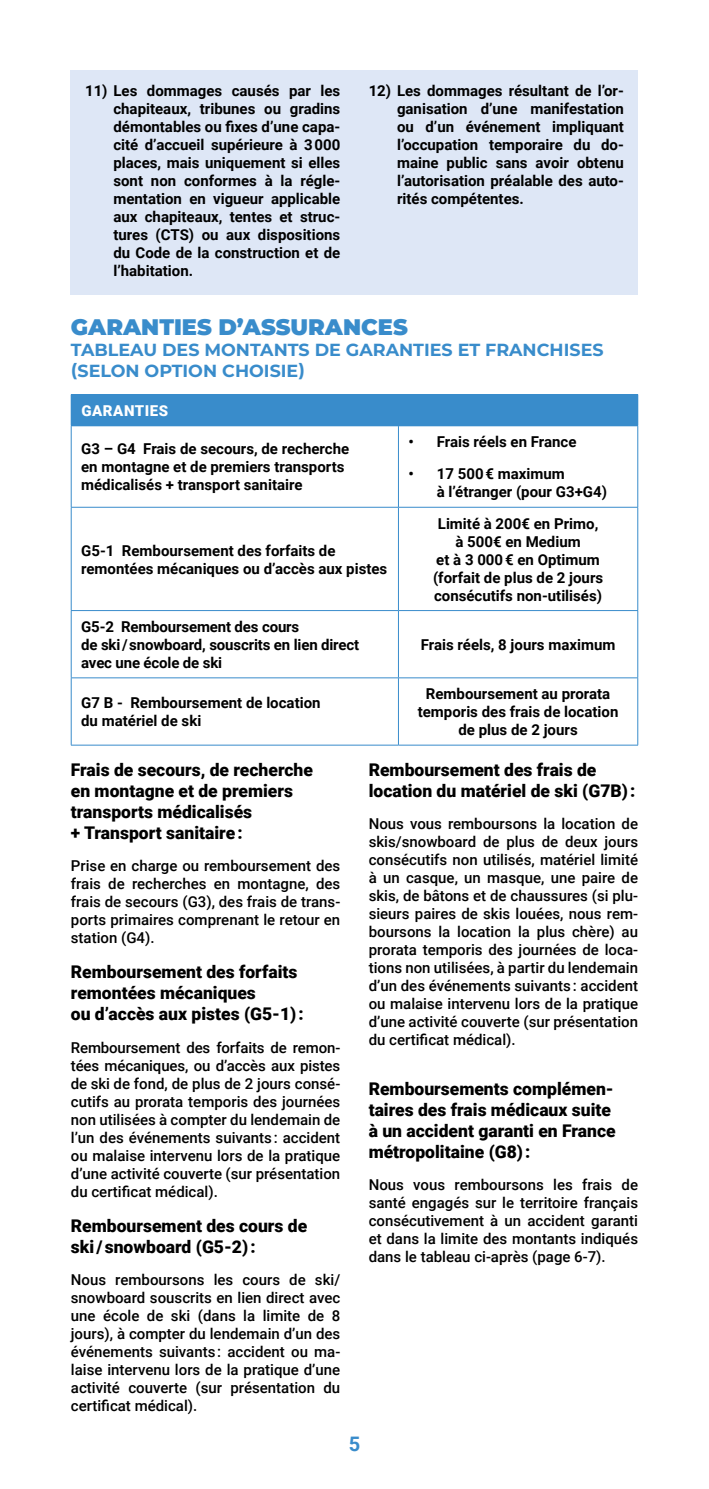
<style>
.page{position:relative;width:709px;height:1489px;background:#fff}
.page>*{position:absolute;margin:0;border:0;box-sizing:border-box;transform-origin:0 0}
.t1{font:900 22.5px "Montserrat";color:#398ccb}
.t2{font:700 20px "Roboto";color:#398ccb}
.t3{font:900 17.5px/21px "Roboto";color:#000}
.t4{font:700 17.5px/21px "Montserrat";color:#398ccb}
.t5{font:500 15px/18px "Roboto";color:#000;text-align:justify}
.t6{font:700 15px/18px "Roboto";color:#000}
.t7{font:900 15px "Roboto";letter-spacing:.035em;color:#fff}
</style>
<div class="page">
<div style="left:71px;top:71px;width:567px;height:224px;background:#dee7f6"></div>
<div style="left:71px;top:394px;width:566px;height:32px;background:#398ccb"></div>
<hr style="left:398px;top:394px;width:240px;height:1px;background:#398ccb">
<hr style="left:637px;top:395px;width:1px;height:30px;background:#398ccb">
<hr style="left:71px;top:426px;width:1px;height:81px;background:#398ccb">
<hr style="left:398px;top:425px;width:240px;height:1px;background:#398ccb">
<hr style="left:398px;top:426px;width:1px;height:81px;background:#398ccb">
<hr style="left:637px;top:426px;width:1px;height:81px;background:#398ccb">
<hr style="left:71px;top:507px;width:327px;height:1px;background:#398ccb">
<hr style="left:71px;top:507px;width:1px;height:103px;background:#398ccb">
<hr style="left:398px;top:507px;width:240px;height:1px;background:#398ccb">
<hr style="left:398px;top:507px;width:1px;height:103px;background:#398ccb">
<hr style="left:637px;top:507px;width:1px;height:103px;background:#398ccb">
<hr style="left:71px;top:610px;width:327px;height:1px;background:#398ccb">
<hr style="left:71px;top:611px;width:1px;height:66px;background:#398ccb">
<hr style="left:398px;top:610px;width:240px;height:1px;background:#398ccb">
<hr style="left:398px;top:611px;width:1px;height:66px;background:#398ccb">
<hr style="left:637px;top:611px;width:1px;height:66px;background:#398ccb">
<hr style="left:71px;top:677px;width:327px;height:1px;background:#398ccb">
<hr style="left:71px;top:678px;width:1px;height:66px;background:#398ccb">
<hr style="left:398px;top:677px;width:240px;height:1px;background:#398ccb">
<hr style="left:398px;top:678px;width:1px;height:66px;background:#398ccb">
<hr style="left:637px;top:678px;width:1px;height:66px;background:#398ccb">
<hr style="left:71px;top:744px;width:327px;height:1px;background:#398ccb">
<hr style="left:398px;top:744px;width:240px;height:1px;background:#398ccb">
<p class="t6" style="left:113px;top:81px;width:228px;text-align:justify;text-indent:-28px">11) Les dommages causés par les chapiteaux, tribunes ou gradins démontables ou fixes d’une capa&shy;cité d’accueil supérieure à 3 000 places, mais uniquement si elles sont non conformes à la régle&shy;mentation en vigueur applicable aux chapiteaux, tentes et struc&shy;tures (CTS) ou aux dispositions du Code de la construction et de l’habitation.</p>
<p class="t6" style="left:397px;top:81px;width:228px;text-align:justify;text-indent:-28px">12) Les dommages résultant de l’or&shy;ganisation d’une manifestation ou d’un événement impliquant l’occupation temporaire du do&shy;maine public sans avoir obtenu l’autorisation préalable des auto&shy;rités compétentes.</p>
<h1 class="t1" style="left:71px;top:310px;width:338px">GARANTIES D’ASSURANCES</h1>
<p class="t4" style="left:71px;top:339px;width:534px">TABLEAU DES MONTANTS DE GARANTIES ET FRANCHISES (SELON OPTION CHOISIE)</p>
<p class="t7" style="left:81px;top:400px;width:88px">GARANTIES</p>
<p class="t6" style="left:81px;top:439px;width:269px">G3 – G4 Frais de secours, de recherche en montagne et de premiers transports médicalisés + transport sanitaire</p>
<p class="t6" style="left:408px;top:432px;width:169px">• Frais réels en France</p>
<p class="t6" style="left:437px;top:464px;width:172px;text-indent:-28px">• 17 500 € maximum<br>à l’étranger (pour G3+G4)</p>
<p class="t6" style="left:81px;top:540px;width:308px">G5-1 Remboursement des forfaits de remontées mécaniques ou d’accès aux pistes</p>
<p class="t6" style="left:81px;top:617px;width:279px">G5-2 Remboursement des cours<br>de ski / snowboard, souscrits en lien direct avec une école de ski</p>
<p class="t6" style="left:433px;top:513px;width:172px;text-align:center">Limité à 200€ en Primo, à 500€ en Medium<br>et à 3 000 € en Optimum (forfait de plus de 2 jours consécutifs non-utilisés)</p>
<p class="t6" style="left:421px;top:635px;width:196px">Frais réels, 8 jours maximum</p>
<p class="t6" style="left:81px;top:693px;width:241px">G7 B - Remboursement de location du matériel de ski</p>
<p class="t6" style="left:418px;top:684px;width:202px;text-align:center">Remboursement au prorata temporis des frais de location de plus de 2 jours</p>
<p class="t3" style="left:71px;top:758px;width:244px">Frais de secours, de recherche en montagne et de premiers transports médicalisés<br>+ Transport sanitaire :</p>
<p class="t5" style="left:71px;top:856px;width:271px">Prise en charge ou remboursement des frais de recherches en montagne, des frais de secours (G3), des frais de trans&shy;ports primaires comprenant le retour en station (G4).</p>
<p class="t3" style="left:71px;top:960px;width:234px">Remboursement des forfaits remontées mécaniques<br>ou d’accès aux pistes (G5-1) :</p>
<p class="t5" style="left:71px;top:1037px;width:271px">Remboursement des forfaits de remon&shy;tées mécaniques, ou d’accès aux pistes de ski de fond, de plus de 2 jours consé&shy;cutifs au prorata temporis des journées non utilisées à compter du lendemain de l’un des événements suivants : accident ou malaise intervenu lors de la pratique d’une activité couverte (sur présentation du certificat médical).</p>
<p class="t3" style="left:71px;top:1214px;width:238px">Remboursement des cours de ski / snowboard (G5-2) :</p>
<p class="t5" style="left:71px;top:1269px;width:271px">Nous remboursons les cours de ski/ snowboard souscrits en lien direct avec une école de ski (dans la limite de 8 jours), à compter du lendemain d’un des événements suivants : accident ou ma&shy;laise intervenu lors de la pratique d’une activité couverte (sur présentation du certificat médical).</p>
<p class="t3" style="left:369px;top:758px;width:268px">Remboursement des frais de location du matériel de ski (G7B) :</p>
<p class="t5" style="left:369px;top:814px;width:271px">Nous vous remboursons la location de skis/snowboard de plus de deux jours consécutifs non utilisés, matériel limité à un casque, un masque, une paire de skis, de bâtons et de chaussures (si plu&shy;sieurs paires de skis louées, nous rem&shy;boursons la location la plus chère) au prorata temporis des journées de loca&shy;tions non utilisées, à partir du lendemain d’un des événements suivants : accident ou malaise intervenu lors de la pratique d’une activité couverte (sur présentation du certificat médical).</p>
<p class="t3" style="left:369px;top:1077px;width:248px">Remboursements complémen&shy;taires des frais médicaux suite à un accident garanti en France métropolitaine (G8) :</p>
<p class="t5" style="left:369px;top:1174px;width:271px">Nous vous remboursons les frais de santé engagés sur le territoire français consécutivement à un accident garanti et dans la limite des montants indiqués dans le tableau ci-après (page 6-7).</p>
<h2 class="t2" style="left:349px;top:1429px;width:13px">5</h2>
</div>
